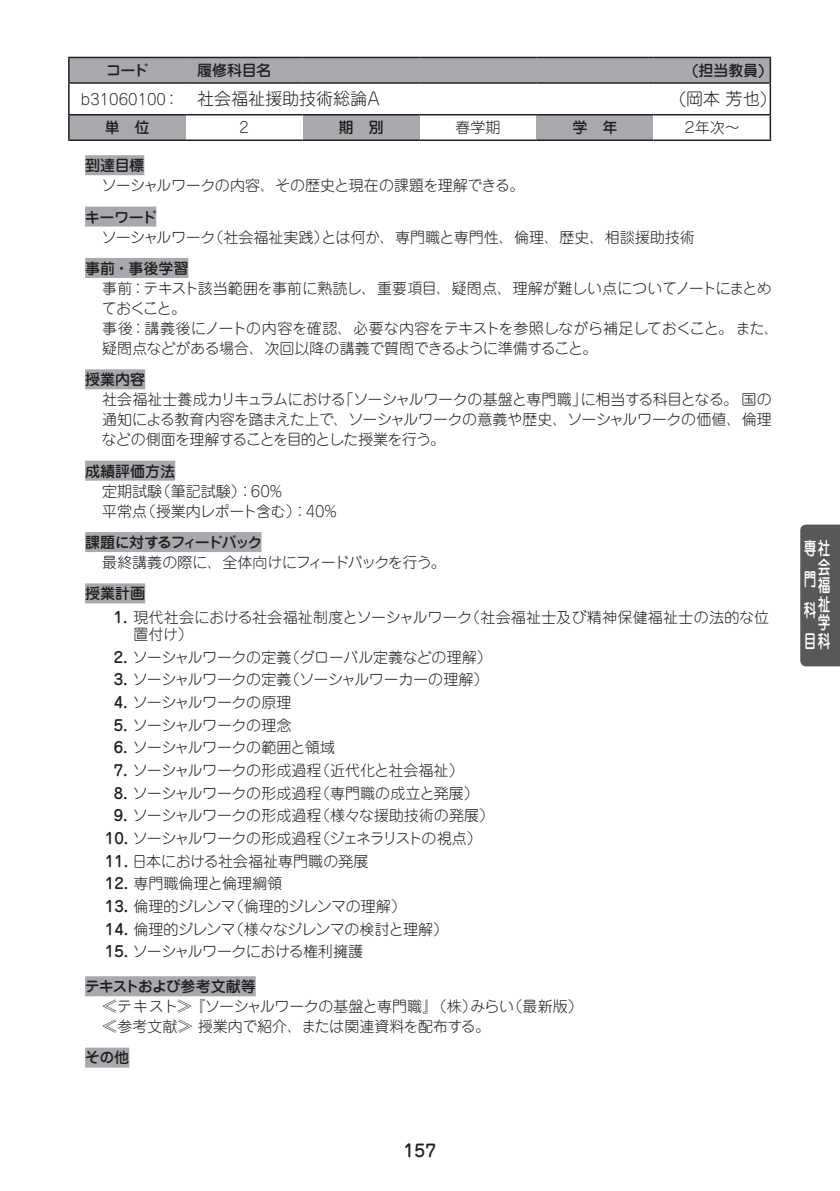
<style>
.page{position:relative;width:840px;height:1191px;background:#fff}
.page>*{position:absolute;margin:0;border:0;box-sizing:border-box;transform-origin:0 0}
.t1{font:500 18px/30.8px "Jun 34 Pro";color:#fff;scale:.7 1}
.t2{font:300 17px "P Jun 101 Pro N";color:#231f20}
.t3{font:500 17px "Jun 34 Pro";color:#231f20}
.t4{font:300 15px/20px "P Jun 101 Pro N";letter-spacing:-.01em;color:#231f20}
.t5{font:300 15px "P Jun 101 Pro N";letter-spacing:-.035em;color:#231f20}
.t6{font:500 15px "P Jun 34 Pro N";letter-spacing:-.02em;color:#231f20}
.t7{font:300 15px "P Jun 101 Pro N";letter-spacing:-.03em;color:#231f20}
.t8{font:300 15px "P Jun 101 Pro N";letter-spacing:-.04em;color:#231f20}
.t9{font:300 15px/17px "P Jun 101 Pro N";letter-spacing:.015em;color:#231f20}
.t10{font:300 15px "P Jun 101 Pro N";letter-spacing:-.05em;color:#231f20}
.t11{font:500 15px "P Jun 34 Pro N";letter-spacing:-.115em;color:#231f20}
.t12{font:500 15px "P Jun 34 Pro N";letter-spacing:-.045em;color:#231f20}
.s1{font-size:15px}
.s2{font-family:"P Jun 34 Pro N";font-weight:500}
</style>
<div class="page">
<div style="left:85px;top:155px;width:59px;height:20px;background:#a8a9ad"></div>
<div style="left:85px;top:207px;width:71px;height:20px;background:#a8a9ad"></div>
<div style="left:85px;top:258px;width:103px;height:20px;background:#a8a9ad"></div>
<div style="left:85px;top:369px;width:60px;height:20px;background:#a8a9ad"></div>
<div style="left:85px;top:461px;width:90px;height:20px;background:#a8a9ad"></div>
<div style="left:85px;top:532px;width:176px;height:20px;background:#a8a9ad"></div>
<div style="left:85px;top:583px;width:60px;height:20px;background:#a8a9ad"></div>
<div style="left:85px;top:976px;width:170px;height:20px;background:#a8a9ad"></div>
<div style="left:85px;top:1047px;width:44px;height:20px;background:#a8a9ad"></div>
<div style="left:69px;top:115px;width:117px;height:25px;background:#a8a9ad"></div>
<div style="left:302px;top:115px;width:117px;height:25px;background:#a8a9ad"></div>
<div style="left:536px;top:115px;width:117px;height:25px;background:#a8a9ad"></div>
<hr style="left:68px;top:57px;width:118px;height:1px;background:#231f20">
<hr style="left:68px;top:58px;width:2px;height:24px;background:#231f20">
<svg style="left:69px;top:57px;width:701px;height:25px;background:#a1a2a5"></svg>
<hr style="left:68px;top:82px;width:118px;height:2px;background:#231f20">
<hr style="left:68px;top:84px;width:2px;height:30px;background:#231f20">
<hr style="left:186px;top:82px;width:116px;height:2px;background:#231f20">
<hr style="left:302px;top:82px;width:117px;height:2px;background:#231f20">
<hr style="left:419px;top:82px;width:117px;height:2px;background:#231f20">
<hr style="left:536px;top:82px;width:117px;height:2px;background:#231f20">
<hr style="left:653px;top:82px;width:117px;height:2px;background:#231f20">
<hr style="left:769px;top:84px;width:1px;height:30px;background:#231f20">
<hr style="left:68px;top:114px;width:118px;height:1px;background:#231f20">
<hr style="left:68px;top:115px;width:2px;height:24px;background:#231f20">
<hr style="left:186px;top:114px;width:116px;height:1px;background:#231f20">
<hr style="left:302px;top:114px;width:117px;height:1px;background:#231f20">
<hr style="left:419px;top:114px;width:117px;height:1px;background:#231f20">
<hr style="left:536px;top:114px;width:117px;height:1px;background:#231f20">
<hr style="left:653px;top:114px;width:117px;height:1px;background:#231f20">
<svg style="left:769px;top:115px;width:1px;height:24px"></svg>
<hr style="left:68px;top:139px;width:118px;height:2px;background:#231f20">
<hr style="left:186px;top:139px;width:116px;height:2px;background:#231f20">
<hr style="left:302px;top:139px;width:117px;height:2px;background:#231f20">
<hr style="left:419px;top:139px;width:117px;height:2px;background:#231f20">
<hr style="left:536px;top:139px;width:117px;height:2px;background:#231f20">
<hr style="left:653px;top:139px;width:117px;height:2px;background:#231f20">
<div style="left:800px;top:524px;width:39px;height:142px;background:#57585a"></div>
<p class="t6" style="left:106px;top:58px;width:44px">コード</p>
<p class="t6" style="left:197px;top:58px;width:76px">履修科目名</p>
<p class="t6" style="left:691px;top:58px;width:74px">(担当教員)</p>
<p class="t2" style="left:81px;top:85px;width:303px"><span class="s1">b31060100：</span> 社会福祉援助技術総論Ａ</p>
<p class="t2" style="left:678px;top:85px;width:90px">(岡本 芳也)</p>
<p class="t6" style="left:105px;top:116px;width:46px">単　位</p>
<p class="t4" style="left:239px;top:117px;width:11px">2</p>
<p class="t6" style="left:338px;top:116px;width:46px">期　別</p>
<p class="t4" style="left:455px;top:117px;width:46px">春学期</p>
<p class="t6" style="left:572px;top:116px;width:46px">学　年</p>
<p class="t4" style="left:681px;top:117px;width:59px">２年次～</p>
<p class="t6" style="left:85px;top:154px;width:61px">到達目標</p>
<p class="t7" style="left:102px;top:174px;width:424px">ソーシャルワークの内容、その歴史と現在の課題を理解できる。</p>
<p class="t6" style="left:85px;top:205px;width:74px">キーワード</p>
<p class="t4" style="left:102px;top:226px;width:594px">ソーシャルワーク（社会福祉実践）とは何か、専門職と専門性、倫理、歴史、相談援助技術</p>
<p class="t6" style="left:85px;top:256px;width:105px">事前・事後学習</p>
<p class="t4" style="left:102px;top:277px;width:678px">事前：テキスト該当範囲を事前に熟読し、重要項目、疑問点、理解が難しい点についてノートにまとめておくこと。<br>事後：講義後にノートの内容を確認、必要な内容をテキストを参照しながら補足しておくこと。また、疑問点などがある場合、次回以降の講義で質問できるように準備すること。</p>
<p class="t6" style="left:85px;top:368px;width:61px">授業内容</p>
<p class="t4" style="left:102px;top:389px;width:671px;text-align:justify">社会福祉士養成カリキュラムにおける「ソーシャルワークの基盤と専門職」に相当する科目となる。国の通知による教育内容を踏まえた上で、ソーシャルワークの意義や歴史、ソーシャルワークの価値、倫理などの側面を理解することを目的とした授業を行う。</p>
<p class="t6" style="left:85px;top:459px;width:91px">成績評価方法</p>
<p class="t4" style="left:102px;top:480px;width:236px">定期試験（筆記試験）：60%<br>平常点（授業内レポート含む）：40%</p>
<p class="t11" style="left:85px;top:530px;width:179px">課題に対するフィードバック</p>
<p class="t8" style="left:102px;top:550px;width:345px">最終講義の際に、全体向けにフィードバックを行う。</p>
<p class="t6" style="left:85px;top:582px;width:61px">授業計画</p>
<p class="t9" style="left:133px;top:608px;width:637px;text-indent:-20px"><span class="s2">1.</span> 現代社会における社会福祉制度とソーシャルワーク（社会福祉士及び精神保健福祉士の法的な位置付け）</p>
<p class="t4" style="left:114px;top:646px;width:379px"><span class="s2">2.</span> ソーシャルワークの定義（グローバル定義などの理解）</p>
<p class="t7" style="left:114px;top:667px;width:376px"><span class="s2">3.</span> ソーシャルワークの定義（ソーシャルワーカーの理解）</p>
<p class="t5" style="left:114px;top:690px;width:179px"><span class="s2">4.</span> ソーシャルワークの原理</p>
<p class="t5" style="left:114px;top:713px;width:179px"><span class="s2">5.</span> ソーシャルワークの理念</p>
<p class="t5" style="left:114px;top:735px;width:222px"><span class="s2">6.</span> ソーシャルワークの範囲と領域</p>
<p class="t4" style="left:114px;top:759px;width:351px"><span class="s2">7.</span> ソーシャルワークの形成過程（近代化と社会福祉）</p>
<p class="t4" style="left:114px;top:782px;width:366px"><span class="s2">8.</span> ソーシャルワークの形成過程（専門職の成立と発展）</p>
<p class="t4" style="left:114px;top:804px;width:381px"><span class="s2">9.</span> ソーシャルワークの形成過程（様々な援助技術の発展）</p>
<p class="t8" style="left:105px;top:826px;width:378px"><span class="s2">10.</span> ソーシャルワークの形成過程（ジェネラリストの視点）</p>
<p class="t4" style="left:105px;top:850px;width:265px"><span class="s2">11.</span> 日本における社会福祉専門職の発展</p>
<p class="t4" style="left:105px;top:872px;width:178px"><span class="s2">12.</span> 専門職倫理と倫理綱領</p>
<p class="t4" style="left:105px;top:895px;width:302px"><span class="s2">13.</span> 倫理的ジレンマ（倫理的ジレンマの理解）</p>
<p class="t10" style="left:105px;top:917px;width:344px"><span class="s2">14.</span> 倫理的ジレンマ（様々なジレンマの検討と理解）</p>
<p class="t5" style="left:105px;top:939px;width:259px"><span class="s2">15.</span> ソーシャルワークにおける権利擁護</p>
<p class="t12" style="left:85px;top:974px;width:172px">テキストおよび参考文献等</p>
<p class="t4" style="left:102px;top:995px;width:481px">≪テキスト≫ 『ソーシャルワークの基盤と専門職』（株）みらい（最新版）≪参考文献≫ 授業内で紹介、または関連資料を配布する。</p>
<p class="t6" style="left:85px;top:1046px;width:46px">その他</p>
<p class="t3" style="left:403px;top:1136px;width:34px">157</p>
<p class="t1" style="left:803px;top:531px;width:39px">専社門科目科</p>
<p class="t1" style="left:817px;top:556px;width:19px;line-height:18.6px;text-align:justify">会福祉学</p>
</div>
